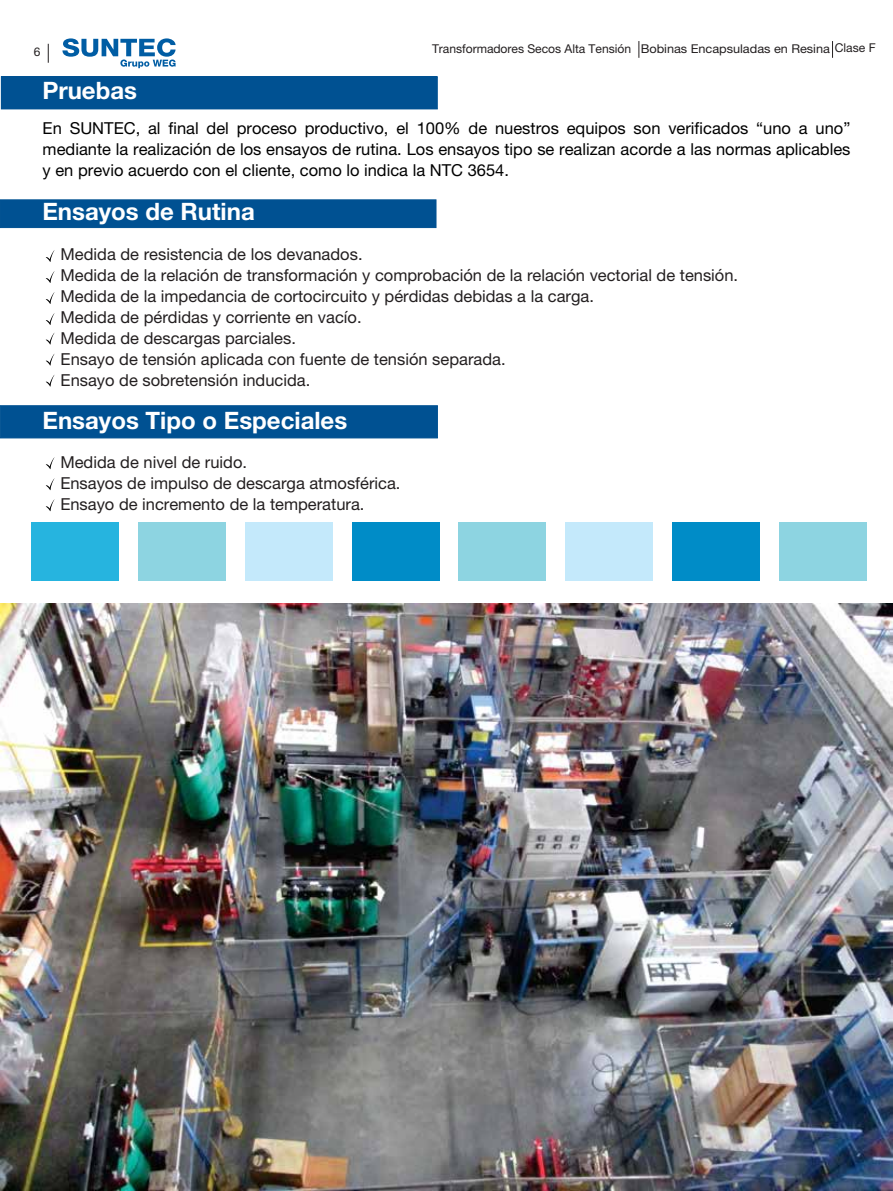
<style>
.page{position:relative;width:893px;height:1191px;background:#fff}
.page>*{position:absolute;margin:0;border:0;box-sizing:border-box;transform-origin:0 0}
.t1{font:700 24px "Helvetica Neue LT Pro";color:#fff}
.t2{font:16.5px/21px "Helvetica Neue LT Pro";color:#231f20}
.t3{font:16.5px/21px "Helvetica Neue LT Pro";color:#000;text-align:justify}
.t4{font:12.15px "Helvetica Neue LT Pro";color:#231f20}
.t5{font:12px "Helvetica Neue LT Pro";color:#231f20}
</style>
<div class="page">
<div style="left:1px;top:77px;width:436px;height:32px;background:#005192"></div>
<div style="left:1px;top:76px;width:437px;height:33px;border:1px solid #005192"></div>
<svg style="left:46px;top:499px;width:9px;height:12px"></svg>
<svg style="left:46px;top:478px;width:9px;height:12px"></svg>
<svg style="left:46px;top:457px;width:9px;height:12px"></svg>
<svg style="left:46px;top:374px;width:9px;height:13px"></svg>
<svg style="left:46px;top:353px;width:9px;height:13px"></svg>
<svg style="left:46px;top:332px;width:9px;height:13px"></svg>
<div style="left:0;top:199px;width:436px;height:29px;background:#005192;border:1px solid #005192"></div>
<div style="left:0;top:405px;width:438px;height:33px;background:#005192;border:1px solid #005192"></div>
<svg style="left:48px;top:44px;width:1px;height:19px"></svg>
<svg style="left:62px;top:38px;width:114px;height:30px"></svg>
<div style="left:31px;top:522px;width:87px;height:59px;background:#26b4df"></div>
<div style="left:245px;top:522px;width:87px;height:59px;background:#c4e9fb"></div>
<div style="left:459px;top:522px;width:87px;height:59px;background:#8dd4e1"></div>
<div style="left:673px;top:522px;width:87px;height:59px;background:#008cc7"></div>
<div style="left:780px;top:522px;width:87px;height:59px;background:#8dd4e1"></div>
<div style="left:138px;top:522px;width:87px;height:59px;background:#8dd4e1"></div>
<div style="left:352px;top:522px;width:87px;height:59px;background:#008cc7"></div>
<div style="left:566px;top:522px;width:87px;height:59px;background:#c4e9fb"></div>
<img style="left:0;top:603px;width:893px;height:587px">
<svg style="left:46px;top:292px;width:9px;height:12px"></svg>
<svg style="left:46px;top:271px;width:9px;height:12px"></svg>
<svg style="left:46px;top:250px;width:9px;height:12px"></svg>
<svg style="left:46px;top:313px;width:9px;height:12px"></svg>
<svg style="left:638px;top:41px;width:1px;height:17px"></svg>
<svg style="left:832px;top:41px;width:1px;height:17px"></svg>
<p class="t5" style="left:34px;top:45px;width:8px">6</p>
<p class="t4" style="left:432px;top:41px;width:445px">Transformadores Secos Alta Tensión Bobinas Encapsuladas en Resina Clase F</p>
<h1 class="t1" style="left:42px;top:76px;width:96px">Pruebas</h1>
<p class="t3" style="left:43px;top:117px;width:809px">En SUNTEC, al final del proceso productivo, el 100% de nuestros equipos son verificados “uno a uno” mediante la realización de los ensayos de rutina. Los ensayos tipo se realizan acorde a las normas aplicables y en previo acuerdo con el cliente, como lo indica la NTC 3654.</p>
<h1 class="t1" style="left:42px;top:196px;width:214px">Ensayos de Rutina</h1>
<p class="t2" style="left:61px;top:243px;width:679px">Medida de resistencia de los devanados.<br>Medida de la relación de transformación y comprobación de la relación vectorial de tensión.<br>Medida de la impedancia de cortocircuito y pérdidas debidas a la carga.<br>Medida de pérdidas y corriente en vacío.<br>Medida de descargas parciales.<br>Ensayo de tensión aplicada con fuente de tensión separada.<br>Ensayo de sobretensión inducida.</p>
<h1 class="t1" style="left:42px;top:405px;width:306px">Ensayos Tipo o Especiales</h1>
<p class="t2" style="left:60px;top:451px;width:342px">Medida de nivel de ruido.<br>Ensayos de impulso de descarga atmosférica.<br>Ensayo de incremento de la temperatura.</p>
</div>
